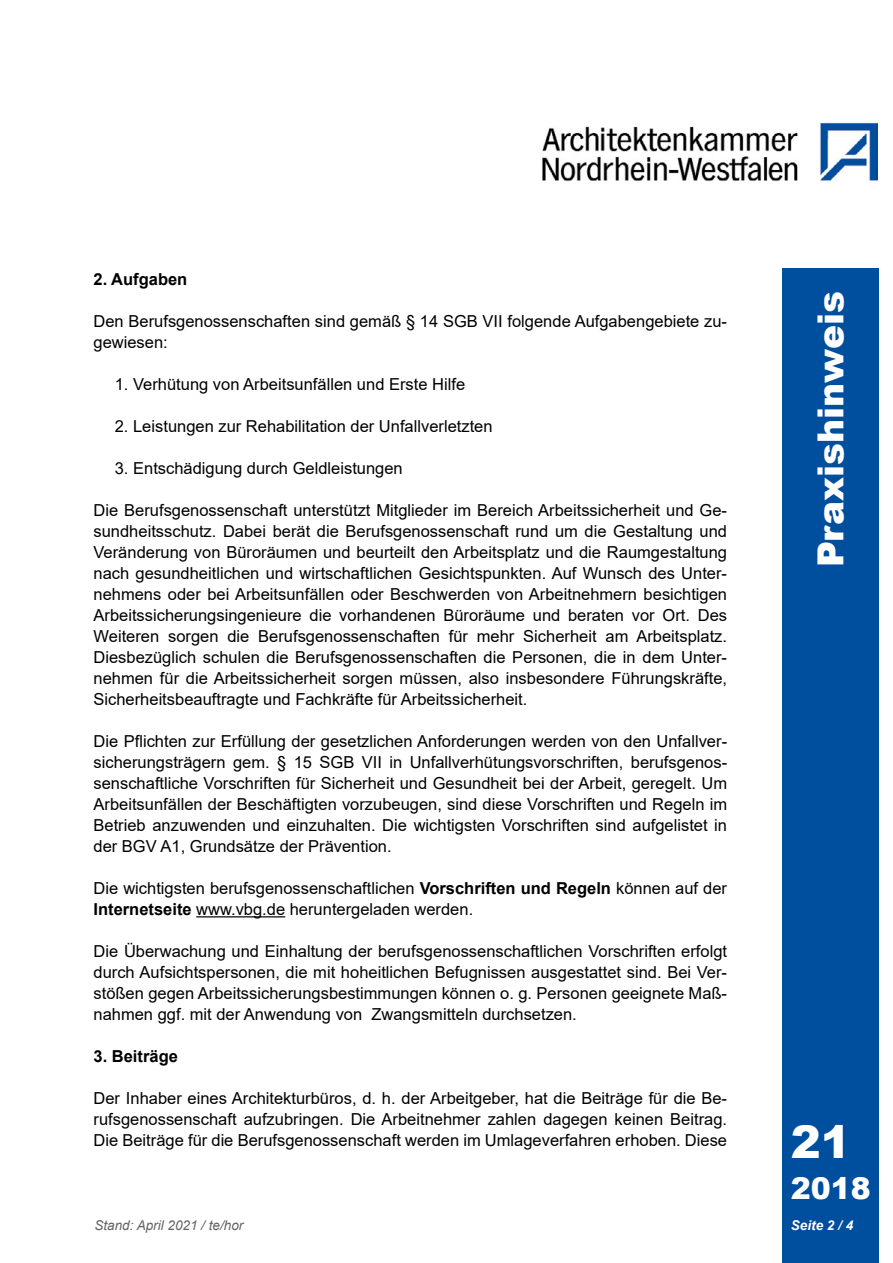
<style>
.page{position:relative;width:893px;height:1263px;background:#fff}
.page>*{position:absolute;margin:0;border:0;box-sizing:border-box;transform-origin:0 0}
.t1{font:900 45px "Arial";color:#fff}
.t2{font:900 36px "Arial";color:#fff}
.t3{font:900 30px "Arial";color:#fff}
.t4{font:16.5px/21px "Arial";color:#000;text-align:justify}
.t5{font:700 16.5px "Arial";color:#000}
.t6{font:italic 13.5px "Arial";color:#636362}
.t7{font:italic 700 13.5px "Arial";color:#fff}
.s1{font-weight:700}
</style>
<div class="page">
<img style="left:542px;top:122px;width:336px;height:60px">
<div style="left:782px;top:268px;width:96px;height:995px;background:#004e9e"></div>
<hr style="left:196px;top:916px;width:89px;height:1px;background:#000">
<p class="t5" style="left:94px;top:268px;width:95px">2. Aufgaben</p>
<p class="t4" style="left:94px;top:311px;width:635px">Den Berufsgenossenschaften sind gemäß § 14 SGB VII folgende Aufgabengebiete zu&shy;gewiesen:</p>
<p class="t4" style="left:115px;top:374px;width:352px">1. Verhütung von Arbeitsunfällen und Erste Hilfe</p>
<p class="t4" style="left:115px;top:416px;width:379px">2. Leistungen zur Rehabilitation der Unfallverletzten</p>
<p class="t4" style="left:115px;top:458px;width:289px">3. Entschädigung durch Geldleistungen</p>
<p class="t4" style="left:94px;top:500px;width:635px">Die Berufsgenossenschaft unterstützt Mitglieder im Bereich Arbeitssicherheit und Ge&shy;sundheitsschutz. Dabei berät die Berufsgenossenschaft rund um die Gestaltung und Veränderung von Büroräumen und beurteilt den Arbeitsplatz und die Raumgestaltung nach gesundheitlichen und wirtschaftlichen Gesichtspunkten. Auf Wunsch des Unter&shy;nehmens oder bei Arbeitsunfällen oder Beschwerden von Arbeitnehmern besichtigen Arbeitssicherungsingenieure die vorhandenen Büroräume und beraten vor Ort. Des Weiteren sorgen die Berufsgenossenschaften für mehr Sicherheit am Arbeitsplatz.<br>Diesbezüglich schulen die Berufsgenossenschaften die Personen, die in dem Unter&shy;nehmen für die Arbeitssicherheit sorgen müssen, also insbesondere Führungskräfte, Sicherheitsbeauftragte und Fachkräfte für Arbeitssicherheit.</p>
<p class="t4" style="left:94px;top:731px;width:635px">Die Pflichten zur Erfüllung der gesetzlichen Anforderungen werden von den Unfallver&shy;sicherungsträgern gem. § 15 SGB VII in Unfallverhütungsvorschriften, berufsgenos&shy;senschaftliche Vorschriften für Sicherheit und Gesundheit bei der Arbeit, geregelt. Um Arbeitsunfällen der Beschäftigten vorzubeugen, sind diese Vorschriften und Regeln im Betrieb anzuwenden und einzuhalten. Die wichtigsten Vorschriften sind aufgelistet in der BGV A1, Grundsätze der Prävention.</p>
<p class="t4" style="left:94px;top:878px;width:635px">Die wichtigsten berufsgenossenschaftlichen <span class="s1">Vorschriften und Regeln</span> können auf der<br><span class="s1">Internetseite</span> www.vbg.de heruntergeladen werden.</p>
<p class="t4" style="left:94px;top:941px;width:635px">Die Überwachung und Einhaltung der berufsgenossenschaftlichen Vorschriften erfolgt durch Aufsichtspersonen, die mit hoheitlichen Befugnissen ausgestattet sind. Bei Ver&shy;stößen gegen Arbeitssicherungsbestimmungen können o. g. Personen geeignete Maß&shy;nahmen ggf. mit der Anwendung von Zwangsmitteln durchsetzen.</p>
<p class="t5" style="left:94px;top:1045px;width:86px">3. Beiträge</p>
<p class="t4" style="left:94px;top:1088px;width:635px">Der Inhaber eines Architekturbüros, d. h. der Arbeitgeber, hat die Beiträge für die Be&shy;rufsgenossenschaft aufzubringen. Die Arbeitnehmer zahlen dagegen keinen Beitrag.<br>Die Beiträge für die Berufsgenossenschaft werden im Umlageverfahren erhoben. Diese</p>
<p class="t6" style="left:94px;top:1217px;width:150px">Stand: April 2021 / te/hor</p>
<h2 class="t2" style="left:805px;top:567px;width:278px;rotate:-90deg">Praxishinweis</h2>
<h1 class="t1" style="left:791px;top:1109px;width:62px">21</h1>
<h3 class="t3" style="left:791px;top:1167px;width:82px">2018</h3>
<p class="t7" style="left:791px;top:1216px;width:64px">Seite 2 / 4</p>
</div>
